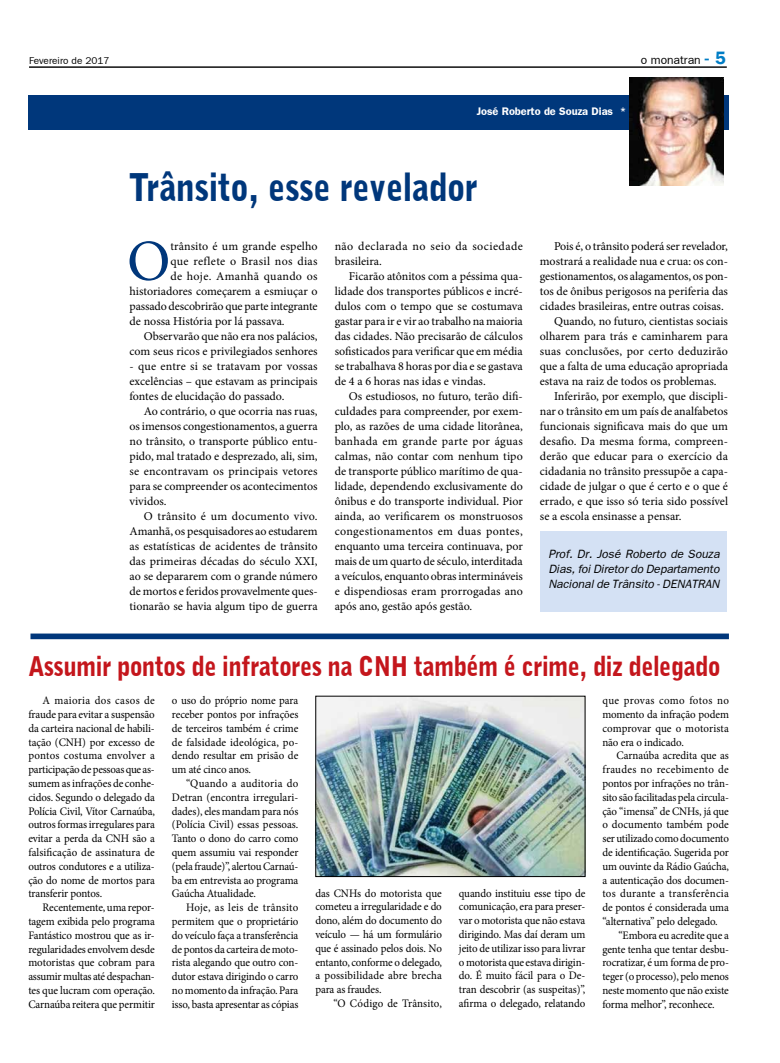
<style>
.page{position:relative;width:780px;height:1063px;background:#fff}
.page>*{position:absolute;margin:0;border:0;box-sizing:border-box;transform-origin:0 0}
.t1{font:58.2px "Minion Pro";color:#00377b}
.t2{font:900 38px "Bell Gothic BT";letter-spacing:-.01em;color:#00377b;scale:.9 1}
.t3{font:900 27px "Bell Gothic BT";letter-spacing:-.02em;color:#c4161c;scale:.89 1}
.t4{font:12px/15px "Minion Pro";color:#000;text-align:justify}
.t5{font:italic 12px/15px "Frankfurt Gothic";color:#000;text-align:justify}
.t6{font:12px/15px "Minion Pro";letter-spacing:.035em;color:#000}
.t7{font:12px "Minion Pro";letter-spacing:.03em;color:#000}
.t8{font:12px "Minion Pro";letter-spacing:.025em;color:#000}
.t9{font:12px "Frankfurt Gothic Plain";color:#000}
.t10{font:11.5px/13.8px "Minion Pro";letter-spacing:-.01em;color:#000;text-align:justify;scale:.95 1}
.t11{font:11.5px "Minion Pro";letter-spacing:.025em;color:#000;scale:.95 1}
.t12{font:11.5px "Minion Pro";letter-spacing:.015em;color:#000;scale:.95 1}
.t13{font:700 11px "Frankfurt Gothic";color:#fff}
.t14{font:10px "Frankfurt Gothic Plain";color:#000}
.s1{font-family:"Frankfurt Gothic";font-weight:700;font-size:18px;color:#007dc5}
</style>
<div class="page">
<hr style="left:29px;top:66px;width:697px;height:2px;background:#000">
<div style="left:540px;top:531px;width:186px;height:80px;background:#d4e1f4"></div>
<div style="left:28px;top:95px;width:701px;height:34px;background:#00377b"></div>
<img style="left:630px;top:77px;width:93px;height:108px">
<div style="left:30px;top:634px;width:699px;height:5px;background:#00377b"></div>
<img style="left:317px;top:698px;width:266px;height:177px">
<div style="left:315px;top:696px;width:270px;height:181px;border:1px solid #000"></div>
<p class="t14" style="left:29px;top:54px;width:82px">Fevereiro de 2017</p>
<p class="t9" style="left:640px;top:53px;width:86px">o monatran <span class="s1">- 5</span></p>
<p class="t13" style="left:476px;top:105px;width:151px">José Roberto de Souza Dias *</p>
<h2 class="t2" style="left:129px;top:163px;width:388px">Trânsito, esse revelador</h2>
<h1 class="t1" style="left:127px;top:222px;width:45px">O</h1>
<p class="t4" style="left:170px;top:239px;width:149px">trânsito é um grande espelho</p>
<p class="t6" style="left:335px;top:239px;width:190px">não declarada no seio da sociedade brasileira.</p>
<p class="t4" style="left:335px;top:269px;width:190px;text-indent:14px">Ficarão atônitos com a péssima qua&shy;lidade dos transportes públicos e incré&shy;dulos com o tempo que se costumava gastar para ir e vir ao trabalho na maioria das cidades. Não precisarão de cálculos sofisticados para verificar que em média se trabalhava 8 horas por dia e se gastava de 4 a 6 horas nas idas e vindas.</p>
<p class="t4" style="left:335px;top:389px;width:190px;text-indent:14px">Os estudiosos, no futuro, terão difi&shy;culdades para compreender, por exem&shy;plo, as razões de uma cidade litorânea, banhada em grande parte por águas calmas, não contar com nenhum tipo de transporte público marítimo de qua&shy;lidade, dependendo exclusivamente do ônibus e do transporte individual. Pior ainda, ao verificarem os monstruosos congestionamentos em duas pontes, enquanto uma terceira continuava, por mais de um quarto de século, interditada a veículos, enquanto obras intermináveis e dispendiosas eram prorrogadas ano após ano, gestão após gestão.</p>
<p class="t7" style="left:170px;top:253px;width:149px">que reflete o Brasil nos dias</p>
<p class="t8" style="left:170px;top:268px;width:149px">de hoje. Amanhã quando os</p>
<p class="t4" style="left:129px;top:284px;width:190px">historiadores começarem a esmiuçar o</p>
<p class="t4" style="left:129px;top:299px;width:190px">passado descobrirão que parte integrante</p>
<p class="t4" style="left:129px;top:314px;width:157px">de nossa História por lá passava.</p>
<p class="t4" style="left:144px;top:329px;width:175px">Observarão que não era nos palácios,</p>
<p class="t4" style="left:129px;top:344px;width:190px">com seus ricos e privilegiados senhores</p>
<p class="t4" style="left:129px;top:359px;width:190px">- que entre si se tratavam por vossas excelências – que estavam as principais fontes de elucidação do passado.</p>
<p class="t4" style="left:129px;top:404px;width:190px;text-indent:14px">Ao contrário, o que ocorria nas ruas, os imensos congestionamentos, a guerra no trânsito, o transporte público entu&shy;pido, mal tratado e desprezado, ali, sim, se encontravam os principais vetores para se compreender os acontecimentos vividos.</p>
<p class="t4" style="left:129px;top:509px;width:190px;text-indent:14px">O trânsito é um documento vivo.<br>Amanhã, os pesquisadores ao estudarem as estatísticas de acidentes de trânsito das primeiras décadas do século XXI, ao se depararem com o grande número de mortos e feridos provavelmente ques&shy;tionarão se havia algum tipo de guerra</p>
<p class="t4" style="left:554px;top:239px;width:175px">Pois é, o trânsito poderá ser revelador,</p>
<p class="t4" style="left:540px;top:254px;width:190px">mostrará a realidade nua e crua: os con-</p>
<p class="t4" style="left:540px;top:269px;width:189px">gestionamentos, os alagamentos, os pon-</p>
<p class="t4" style="left:540px;top:284px;width:190px">tos de ônibus perigosos na periferia das</p>
<p class="t4" style="left:540px;top:299px;width:185px">cidades brasileiras, entre outras coisas.</p>
<p class="t4" style="left:554px;top:314px;width:175px">Quando, no futuro, cientistas sociais</p>
<p class="t4" style="left:540px;top:329px;width:190px">olharem para trás e caminharem para</p>
<p class="t4" style="left:540px;top:344px;width:190px">suas conclusões, por certo deduzirão</p>
<p class="t4" style="left:540px;top:359px;width:190px">que a falta de uma educação apropriada</p>
<p class="t4" style="left:540px;top:374px;width:178px">estava na raiz de todos os problemas.</p>
<p class="t4" style="left:554px;top:389px;width:175px">Inferirão, por exemplo, que discipli-</p>
<p class="t4" style="left:540px;top:404px;width:189px">nar o trânsito em um país de analfabetos</p>
<p class="t4" style="left:540px;top:419px;width:190px">funcionais significava mais do que um</p>
<p class="t4" style="left:540px;top:434px;width:190px">desafio. Da mesma forma, compreen-</p>
<p class="t4" style="left:540px;top:449px;width:190px">derão que educar para o exercício da</p>
<p class="t4" style="left:540px;top:464px;width:190px">cidadania no trânsito pressupõe a capa-</p>
<p class="t4" style="left:540px;top:479px;width:190px">cidade de julgar o que é certo e o que é</p>
<p class="t4" style="left:540px;top:494px;width:190px">errado, e que isso só teria sido possível</p>
<p class="t4" style="left:540px;top:509px;width:143px">se a escola ensinasse a pensar.</p>
<p class="t5" style="left:548px;top:546px;width:173px">Prof. Dr. José Roberto de Souza Dias, foi Diretor do Departamento Nacional de Trânsito - DENATRAN</p>
<h3 class="t3" style="left:28px;top:650px;width:779px">Assumir pontos de infratores na CNH também é crime, diz delegado</h3>
<p class="t10" style="left:28px;top:694px;width:135px;text-indent:14px">A maioria dos casos de fraude para evitar a suspensão da carteira nacional de habili&shy;tação (CNH) por excesso de pontos costuma envolver a participação de pessoas que as&shy;sumem as infrações de conhe&shy;cidos. Segundo o delegado da Polícia Civil, Vítor Carnaúba, outros formas irregulares para evitar a perda da CNH são a falsificação de assinatura de outros condutores e a utiliza&shy;ção do nome de mortos para transferir pontos.</p>
<p class="t10" style="left:28px;top:901px;width:135px;text-indent:14px">Recentemente, uma repor&shy;tagem exibida pelo programa Fantástico mostrou que as ir&shy;regularidades envolvem desde motoristas que cobram para assumir multas até despachan&shy;tes que lucram com operação.<br>Carnaúba reitera que permitir</p>
<p class="t10" style="left:172px;top:694px;width:135px">o uso do próprio nome para receber pontos por infrações de terceiros também é crime de falsidade ideológica, po&shy;dendo resultar em prisão de um até cinco anos.</p>
<p class="t10" style="left:172px;top:776px;width:135px;text-indent:14px">“Quando a auditoria do Detran (encontra irregulari&shy;dades), eles mandam para nós (Polícia Civil) essas pessoas.<br>Tanto o dono do carro como quem assumiu vai responder (pela fraude)”, alertou Carnaú&shy;ba em entrevista ao programa Gaúcha Atualidade.</p>
<p class="t10" style="left:172px;top:901px;width:135px;text-indent:14px">Hoje, as leis de trânsito permitem que o proprietário do veículo faça a transferência de pontos da carteira de moto&shy;rista alegando que outro con&shy;dutor estava dirigindo o carro no momento da infração. Para isso, basta apresentar as cópias</p>
<p class="t10" style="left:315px;top:886px;width:135px">das CNHs do motorista que cometeu a irregularidade e do dono, além do documento do veículo — há um formulário que é assinado pelos dois. No entanto, conforme o delegado, a possibilidade abre brecha para as fraudes.</p>
<p class="t12" style="left:333px;top:996px;width:116px">“O Código de Trânsito,</p>
<p class="t10" style="left:459px;top:886px;width:135px">quando instituiu esse tipo de comunicação, era para preser&shy;var o motorista que não estava dirigindo. Mas daí deram um jeito de utilizar isso para livrar o motorista que estava dirigin&shy;do. É muito fácil para o De&shy;tran descobrir (as suspeitas)”, afirma o delegado, relatando</p>
<p class="t10" style="left:602px;top:694px;width:135px">que provas como fotos no momento da infração podem comprovar que o motorista não era o indicado.</p>
<p class="t10" style="left:616px;top:749px;width:120px">Carnaúba acredita que as</p>
<p class="t11" style="left:602px;top:762px;width:135px">fraudes no recebimento de</p>
<p class="t10" style="left:602px;top:776px;width:135px">pontos por infrações no trân-</p>
<p class="t10" style="left:602px;top:790px;width:135px">sito são facilitadas pela circula-</p>
<p class="t10" style="left:602px;top:804px;width:135px">ção “imensa” de CNHs, já que</p>
<p class="t10" style="left:602px;top:818px;width:135px">o documento também pode</p>
<p class="t10" style="left:602px;top:832px;width:135px">ser utilizado como documento</p>
<p class="t10" style="left:602px;top:845px;width:135px">de identificação. Sugerida por</p>
<p class="t10" style="left:602px;top:859px;width:135px">um ouvinte da Rádio Gaúcha,</p>
<p class="t10" style="left:602px;top:873px;width:135px">a autenticação dos documen-</p>
<p class="t11" style="left:602px;top:886px;width:135px">tos durante a transferência</p>
<p class="t10" style="left:602px;top:901px;width:135px">de pontos é considerada uma</p>
<p class="t10" style="left:602px;top:914px;width:123px">“alternativa” pelo delegado.</p>
<p class="t10" style="left:618px;top:928px;width:118px">“Embora eu acredite que a</p>
<p class="t10" style="left:602px;top:942px;width:135px">gente tenha que tentar desbu-</p>
<p class="t10" style="left:602px;top:956px;width:135px">rocratizar, é um forma de pro-</p>
<p class="t10" style="left:602px;top:970px;width:135px">teger (o processo), pelo menos</p>
<p class="t10" style="left:602px;top:983px;width:135px">neste momento que não existe</p>
<p class="t10" style="left:602px;top:997px;width:120px">forma melhor”, reconhece.</p>
</div>
